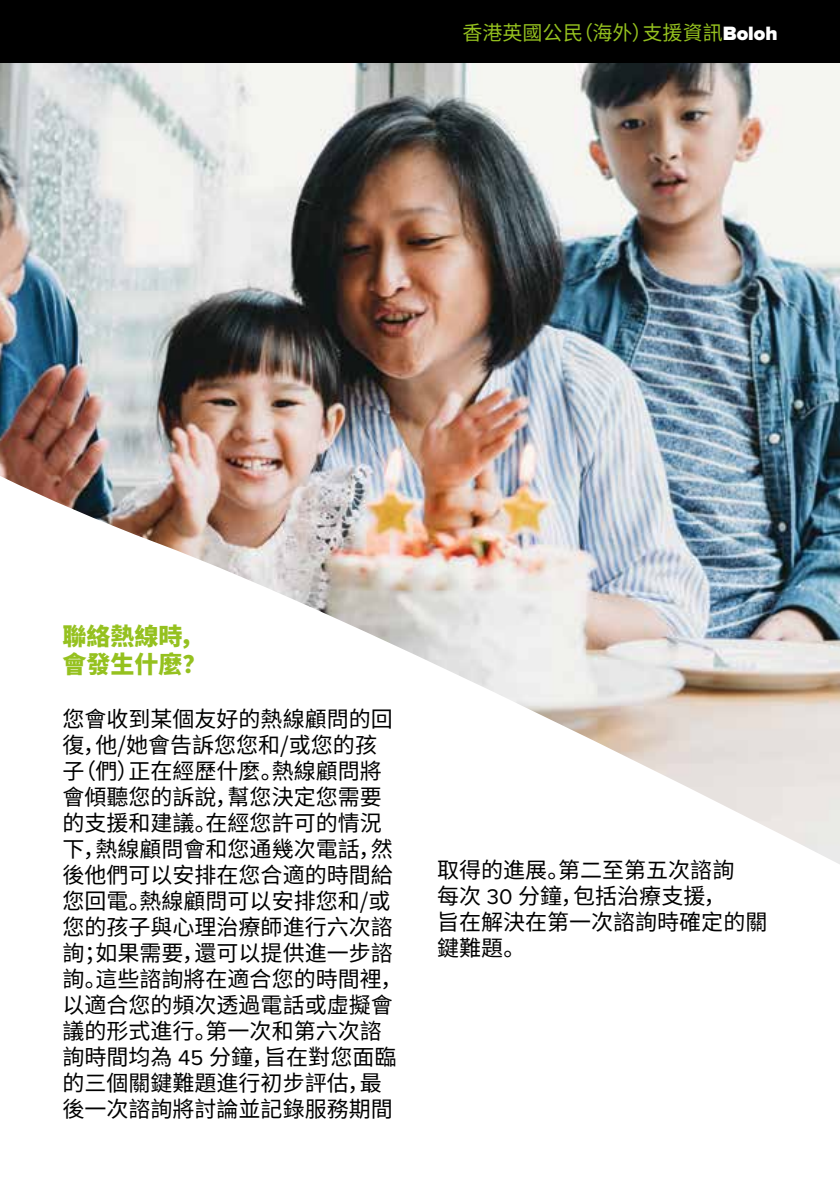
<style>
.page{position:relative;width:840px;height:1191px;background:#fff}
.page>*{position:absolute;margin:0;border:0;box-sizing:border-box;transform-origin:0 0}
.t1{font:900 24px/28px "Noto Sans SC";color:#95c11f}
.t2{font:22px/26px "Noto Sans SC";color:#000}
.t3{font:20px "Noto Sans SC";color:#95c11f}
.s1{font-family:"Proxima Nova";font-weight:900;color:#fff}
.s2{font-family:"Proxima Nova"}
</style>
<div class="page">
<img style="left:0;top:62px;width:839px;height:802px">
<div style="left:0;top:0;width:839px;height:62px;background:#000"></div>
<p class="t3" style="left:462px;top:21px;width:316px">香港英國公民（海外）支援資訊<span class="s1">Boloh</span></p>
<p class="t1" style="left:62px;top:623px;width:145px">聯絡熱線時，會發生什麼？</p>
<p class="t2" style="left:62px;top:706px;width:341px">您會收到某個友好的熱線顧問的回復，他/她會告訴您您和/或您的孩子（們）正在經歷什麼。熱線顧問將會傾聽您的訴說，幫您決定您需要的支援和建議。在經您許可的情況下，熱線顧問會和您通幾次電話，然後他們可以安排在您合適的時間給您回電。熱線顧問可以安排您和/或您的孩子與心理治療師進行六次諮詢；如果需要，還可以提供進一步諮詢。這些諮詢將在適合您的時間裡，以適合您的頻次透過電話或虛擬會議的形式進行。第一次和第六次諮詢時間均為 <span class="s2">45</span> 分鐘，旨在對您面臨的三個關鍵難題進行初步評估，最後一次諮詢將討論並記錄服務期間</p>
<p class="t2" style="left:437px;top:857px;width:331px">取得的進展。第二至第五次諮詢<br>每次 <span class="s2">30</span> 分鐘，包括治療支援，<br>旨在解決在第一次諮詢時確定的關鍵難題。</p>
</div>
